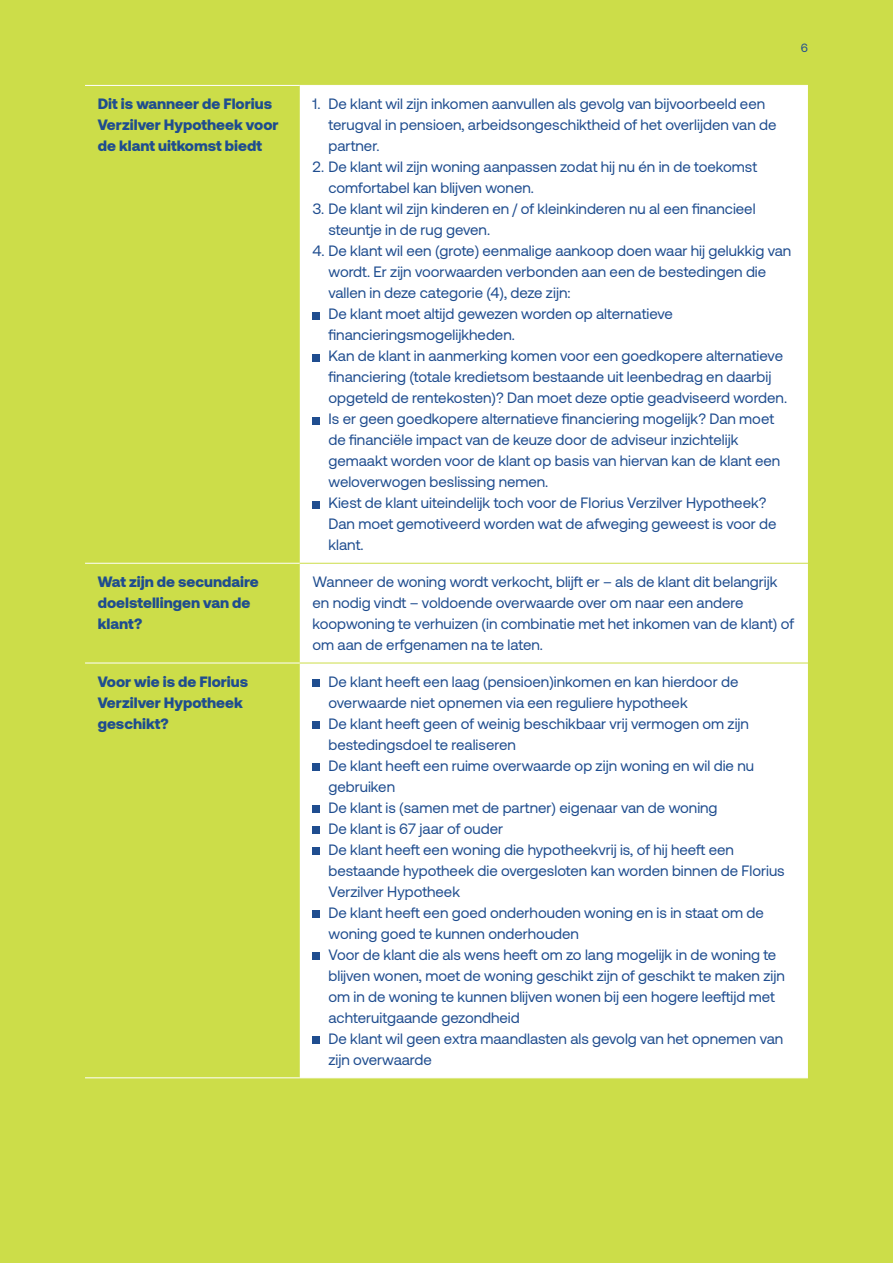
<style>
.page{position:relative;width:893px;height:1263px;background:#ccdd49}
.page>*{position:absolute;margin:0;border:0;box-sizing:border-box;transform-origin:0 0}
.t1{font:15px/21px "Aeonik";color:#1f4d8f}
.t2{font:900 15px/21px "Aeonik";color:#1f4d8f}
.t3{font:12px "Aeonik";color:#1f4d8f}
</style>
<div class="page">
<div style="left:300px;top:86px;width:508px;height:991px;background:#fff"></div>
<hr style="left:85px;top:85px;width:215px;height:1px;background:#fff">
<hr style="left:85px;top:563px;width:215px;height:1px;background:#fff">
<hr style="left:85px;top:663px;width:215px;height:1px;background:#fff">
<hr style="left:85px;top:1077px;width:215px;height:1px;background:#fff">
<hr style="left:300px;top:563px;width:508px;height:1px;background:#ccdd49">
<hr style="left:300px;top:663px;width:508px;height:1px;background:#ccdd49">
<hr style="left:300px;top:85px;width:508px;height:1px;background:#fff">
<hr style="left:300px;top:1077px;width:508px;height:1px;background:#fff">
<div style="left:313px;top:312px;width:7px;height:7px;background:#1f4d8f"></div>
<div style="left:313px;top:354px;width:7px;height:7px;background:#1f4d8f"></div>
<div style="left:313px;top:417px;width:7px;height:7px;background:#1f4d8f"></div>
<div style="left:313px;top:501px;width:7px;height:7px;background:#1f4d8f"></div>
<div style="left:313px;top:680px;width:7px;height:7px;background:#1f4d8f"></div>
<div style="left:313px;top:722px;width:7px;height:7px;background:#1f4d8f"></div>
<div style="left:313px;top:764px;width:7px;height:7px;background:#1f4d8f"></div>
<div style="left:313px;top:806px;width:7px;height:7px;background:#1f4d8f"></div>
<div style="left:313px;top:827px;width:7px;height:7px;background:#1f4d8f"></div>
<div style="left:313px;top:848px;width:7px;height:7px;background:#1f4d8f"></div>
<div style="left:313px;top:911px;width:7px;height:7px;background:#1f4d8f"></div>
<div style="left:313px;top:953px;width:7px;height:7px;background:#1f4d8f"></div>
<div style="left:313px;top:1037px;width:7px;height:7px;background:#1f4d8f"></div>
<p class="t3" style="left:801px;top:41px;width:9px">6</p>
<p class="t2" style="left:98px;top:93px;width:182px">Dit is wanneer de Florius<br>Verzilver Hypotheek voor de klant uitkomst biedt</p>
<p class="t1" style="left:328px;top:94px;width:449px;text-indent:-16px">1. De klant wil zijn inkomen aanvullen als gevolg van bijvoorbeeld een terugval in pensioen, arbeidsongeschiktheid of het overlijden van de partner.</p>
<p class="t1" style="left:328px;top:157px;width:430px;text-indent:-16px">2. De klant wil zijn woning aanpassen zodat hij nu én in de toekomst comfortabel kan blijven wonen.</p>
<p class="t1" style="left:328px;top:199px;width:429px;text-indent:-16px">3. De klant wil zijn kinderen en / of kleinkinderen nu al een financieel steuntje in de rug geven.</p>
<p class="t1" style="left:328px;top:241px;width:464px;text-indent:-16px">4. De klant wil een (grote) eenmalige aankoop doen waar hij gelukkig van wordt. Er zijn voorwaarden verbonden aan een de bestedingen die vallen in deze categorie (4), deze zijn:<br>De klant moet altijd gewezen worden op alternatieve financieringsmogelijkheden.<br>Kan de klant in aanmerking komen voor een goedkopere alternatieve financiering (totale kredietsom bestaande uit leenbedrag en daarbij opgeteld de rentekosten)? Dan moet deze optie geadviseerd worden.<br>Is er geen goedkopere alternatieve financiering mogelijk? Dan moet de financiële impact van de keuze door de adviseur inzichtelijk gemaakt worden voor de klant op basis van hiervan kan de klant een weloverwogen beslissing nemen.<br>Kiest de klant uiteindelijk toch voor de Florius Verzilver Hypotheek?<br>Dan moet gemotiveerd worden wat de afweging geweest is voor de klant.</p>
<p class="t2" style="left:98px;top:571px;width:163px">Wat zijn de secundaire doelstellingen van de klant?</p>
<p class="t1" style="left:313px;top:571px;width:483px">Wanneer de woning wordt verkocht, blijft er – als de klant dit belangrijk en nodig vindt – voldoende overwaarde over om naar een andere koopwoning te verhuizen (in combinatie met het inkomen van de klant) of om aan de erfgenamen na te laten.</p>
<p class="t2" style="left:98px;top:671px;width:152px">Voor wie is de Florius<br>Verzilver Hypotheek geschikt?</p>
<p class="t1" style="left:328px;top:671px;width:458px">De klant heeft een laag (pensioen)inkomen en kan hierdoor de overwaarde niet opnemen via een reguliere hypotheek<br>De klant heeft geen of weinig beschikbaar vrij vermogen om zijn bestedingsdoel te realiseren<br>De klant heeft een ruime overwaarde op zijn woning en wil die nu gebruiken<br>De klant is (samen met de partner) eigenaar van de woning<br>De klant is 67 jaar of ouder<br>De klant heeft een woning die hypotheekvrij is, of hij heeft een bestaande hypotheek die overgesloten kan worden binnen de Florius Verzilver Hypotheek<br>De klant heeft een goed onderhouden woning en is in staat om de woning goed te kunnen onderhouden<br>Voor de klant die als wens heeft om zo lang mogelijk in de woning te blijven wonen, moet de woning geschikt zijn of geschikt te maken zijn om in de woning te kunnen blijven wonen bij een hogere leeftijd met achteruitgaande gezondheid<br>De klant wil geen extra maandlasten als gevolg van het opnemen van zijn overwaarde</p>
</div>
